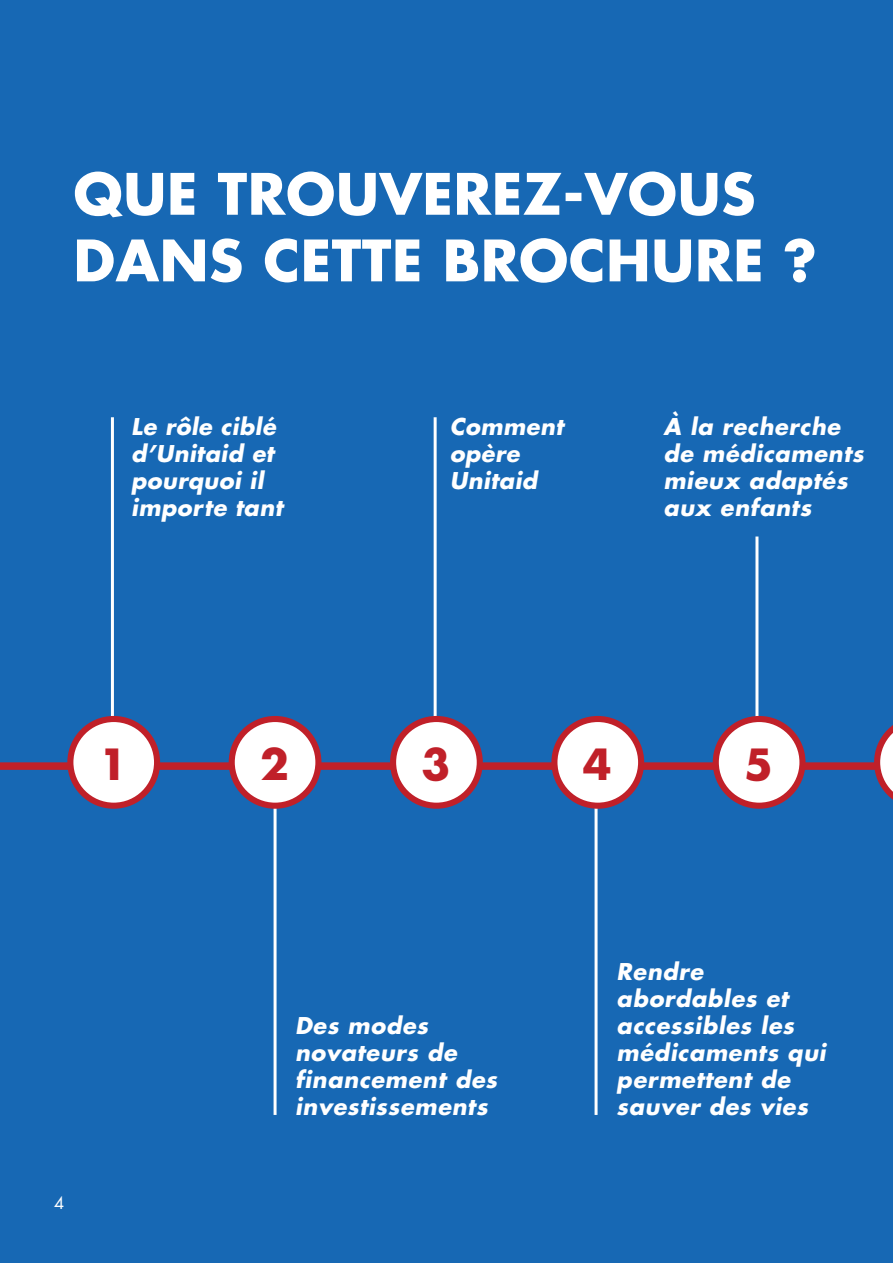
<style>
.page{position:relative;width:893px;height:1263px;background:#1768b4}
.page>*{position:absolute;margin:0;border:0;box-sizing:border-box;transform-origin:0 0}
.t1{font:700 55.5px/66.6px "Futura";letter-spacing:.01em;color:#fff}
.t2{font:700 42px "Futura";color:#c02029}
.t3{font:italic 700 22.5px/27px "Futura";letter-spacing:.03em;color:#fff}
.t4{font:16.5px "Futura";color:#fff}
</style>
<div class="page">
<div style="left:0;top:762px;width:893px;height:8px;background:#c02029"></div>
<hr style="left:111px;top:417px;width:3px;height:345px;background:#fff">
<hr style="left:274px;top:770px;width:3px;height:345px;background:#fff">
<hr style="left:595px;top:770px;width:3px;height:345px;background:#fff">
<hr style="left:434px;top:417px;width:3px;height:345px;background:#fff">
<hr style="left:755px;top:536px;width:3px;height:226px;background:#fff">
<div style="left:70px;top:719px;width:87px;height:87px;background:#fff;border-radius:50%"></div>
<div style="left:67px;top:716px;width:93px;height:93px;border:6px solid #c02029;border-radius:50%"></div>
<svg style="left:874px;top:725px;width:19px;height:75px"></svg>
<div style="left:232px;top:719px;width:86px;height:87px;background:#fff;border-radius:50%"></div>
<div style="left:229px;top:716px;width:92px;height:93px;border:6px solid #c02029;border-radius:50%"></div>
<div style="left:393px;top:719px;width:87px;height:87px;background:#fff;border-radius:50%"></div>
<div style="left:390px;top:716px;width:93px;height:93px;border:6px solid #c02029;border-radius:50%"></div>
<div style="left:554px;top:719px;width:87px;height:87px;background:#fff;border-radius:50%"></div>
<div style="left:551px;top:716px;width:93px;height:93px;border:6px solid #c02029;border-radius:50%"></div>
<div style="left:716px;top:719px;width:86px;height:87px;background:#fff;border-radius:50%"></div>
<div style="left:713px;top:716px;width:92px;height:93px;border:6px solid #c02029;border-radius:50%"></div>
<p class="t1" style="left:73px;top:159px;width:745px">QUE TROUVEREZ-VOUS<br>DANS CETTE BROCHURE ?</p>
<p class="t3" style="left:131px;top:413px;width:153px">Le rôle ciblé d’Unitaid et pourquoi il importe tant</p>
<p class="t3" style="left:450px;top:413px;width:115px">Comment opère<br>Unitaid</p>
<p class="t3" style="left:663px;top:413px;width:202px">À la recherche de médicaments mieux adaptés aux enfants</p>
<p class="t2" style="left:99px;top:735px;width:30px">1</p>
<p class="t2" style="left:260px;top:735px;width:30px">2</p>
<p class="t2" style="left:421px;top:735px;width:30px">3</p>
<p class="t2" style="left:583px;top:735px;width:30px">4</p>
<p class="t2" style="left:744px;top:735px;width:30px">5</p>
<p class="t4" style="left:54px;top:1191px;width:12px">4</p>
<p class="t3" style="left:295px;top:1011px;width:203px">Des modes novateurs de financement des investissements</p>
<p class="t3" style="left:617px;top:957px;width:210px">Rendre abordables et accessibles les médicaments qui permettent de sauver des vies</p>
</div>
